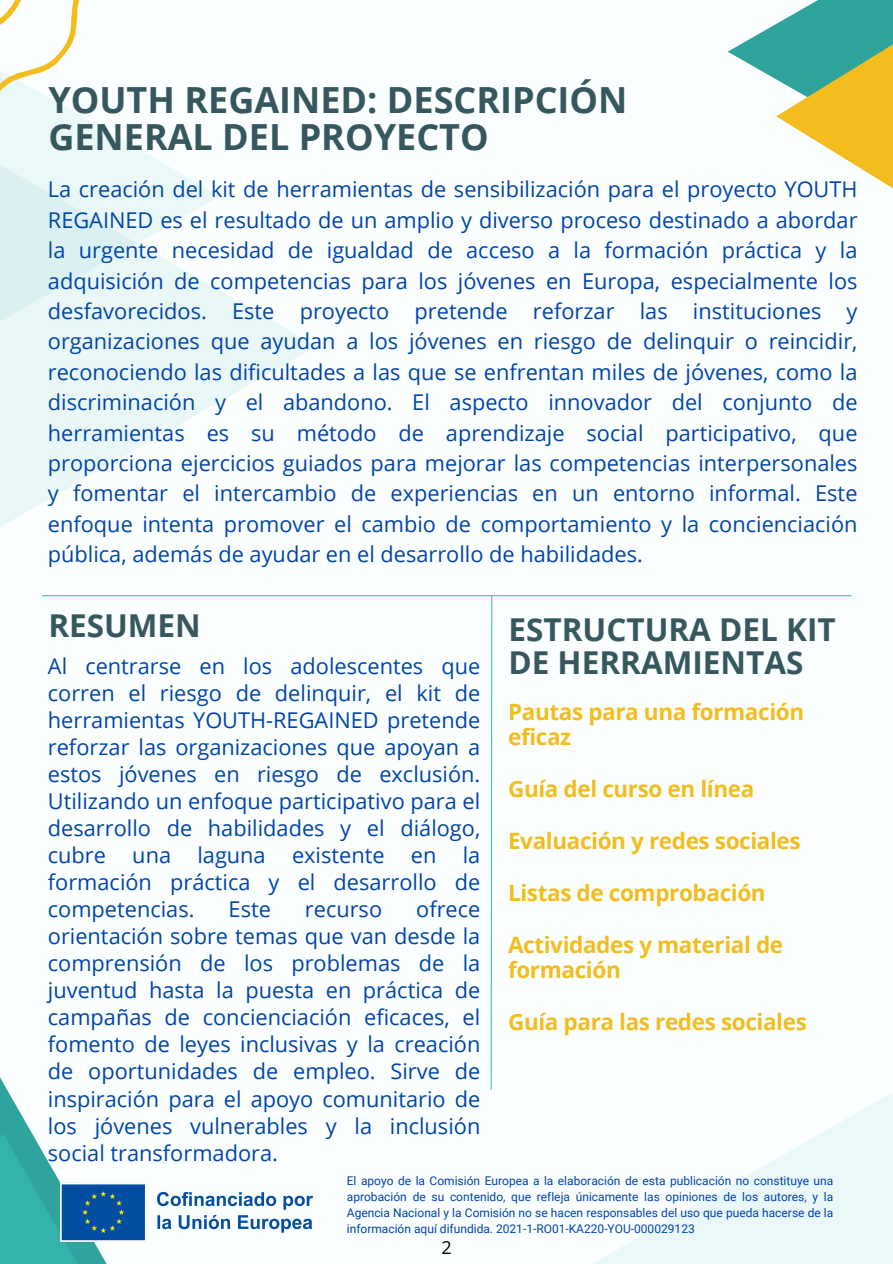
<style>
.page{position:relative;width:893px;height:1264px;background:#fff}
.page>*{position:absolute;margin:0;border:0;box-sizing:border-box;transform-origin:0 0}
.t1{font:700 36px/37.2px "Open Sans";color:#37575f}
.t2{font:700 31.5px/32.7px "Open Sans";color:#37575f}
.t3{font:700 22.5px/25.8px "Open Sans";letter-spacing:-.015em;color:#f3bd20}
.t4{font:21.75px/27px "Open Sans";color:#0044ab;text-align:justify}
.t5{font:18px "Open Sans";color:#000}
.t6{font:12px/16px "Roboto";color:#0044ab;text-align:justify}
</style>
<div class="page">
<div style="left:0;top:0;width:892px;height:1263px;background:#fbffff"></div>
<svg style="left:0;top:291px;width:317px;height:306px"></svg>
<div style="left:0;top:0;width:220px;height:463px;background:linear-gradient(to right,#e0f3f3,#f5fcfc)"></div>
<div style="left:588px;top:876px;width:304px;height:387px;background:linear-gradient(to right,#fbffff,#f4fcfc)"></div>
<svg style="left:727px;top:24px;width:49px;height:56px"></svg>
<svg style="left:776px;top:0;width:116px;height:188px"></svg>
<svg style="left:0;top:1133px;width:106px;height:130px;fill:#34b2ab"></svg>
<svg style="left:0;top:0;width:154px;height:221px"></svg>
<hr style="left:42px;top:595px;width:809px;height:1px;background:#3cc2bb">
<svg style="left:490px;top:595px;width:3px;height:495px"></svg>
<img style="left:59px;top:1181px;width:255px;height:62px">
<h1 class="t1" style="left:48px;top:80px;width:580px">YOUTH REGAINED: DESCRIPCIÓN<br>GENERAL DEL PROYECTO</h1>
<h4 class="t4" style="left:48px;top:174px;width:811px;line-height:30.3px">La creación del kit de herramientas de sensibilización para el proyecto YOUTH REGAINED es el resultado de un amplio y diverso proceso destinado a abordar la urgente necesidad de igualdad de acceso a la formación práctica y la adquisición de competencias para los jóvenes en Europa, especialmente los desfavorecidos. Este proyecto pretende reforzar las instituciones y organizaciones que ayudan a los jóvenes en riesgo de delinquir o reincidir, reconociendo las dificultades a las que se enfrentan miles de jóvenes, como la discriminación y el abandono. El aspecto innovador del conjunto de herramientas es su método de aprendizaje social participativo, que proporciona ejercicios guiados para mejorar las competencias interpersonales y fomentar el intercambio de experiencias en un entorno informal. Este enfoque intenta promover el cambio de comportamiento y la concienciación pública, además de ayudar en el desarrollo de habilidades.</h4>
<h4 class="t2" style="left:48px;top:608px;width:154px">RESUMEN</h4>
<h2 class="t4" style="left:48px;top:652px;width:434px">Al centrarse en los adolescentes que corren el riesgo de delinquir, el kit de herramientas YOUTH-REGAINED pretende reforzar las organizaciones que apoyan a estos jóvenes en riesgo de exclusión.<br>Utilizando un enfoque participativo para el desarrollo de habilidades y el diálogo, cubre una laguna existente en la formación práctica y el desarrollo de competencias.</h2>
<h2 class="t4" style="left:48px;top:895px;width:434px;text-indent:368px">ofrece orientación sobre temas que van desde la comprensión de los problemas de la juventud hasta la puesta en práctica de campañas de concienciación eficaces, el fomento de leyes inclusivas y la creación de oportunidades de empleo. Sirve de inspiración para el apoyo comunitario de los jóvenes vulnerables y la inclusión social transformadora.</h2>
<h2 class="t4" style="left:228px;top:895px;width:44px">Este</h2>
<h2 class="t4" style="left:305px;top:895px;width:79px">recurso</h2>
<h2 class="t2" style="left:508px;top:613px;width:328px">ESTRUCTURA DEL KIT<br>DE HERRAMIENTAS</h2>
<p class="t3" style="left:508px;top:698px;width:297px">Pautas para una formación eficaz</p>
<p class="t3" style="left:508px;top:775px;width:248px">Guía del curso en línea</p>
<p class="t3" style="left:508px;top:827px;width:294px">Evaluación y redes sociales</p>
<p class="t3" style="left:508px;top:879px;width:259px">Listas de comprobación</p>
<p class="t3" style="left:508px;top:930px;width:276px">Actividades y material de formación</p>
<p class="t3" style="left:508px;top:1008px;width:300px">Guía para las redes sociales</p>
<p class="t6" style="left:347px;top:1172px;width:488px">El apoyo de la Comisión Europea a la elaboración de esta publicación no constituye una aprobación de su contenido, que refleja únicamente las opiniones de los autores, y la Agencia Nacional y la Comisión no se hacen responsables del uso que pueda hacerse de la información aquí difundida. 2021-1-RO01-KA220-YOU-000029123</p>
<p class="t5" style="left:441px;top:1234px;width:12px">2</p>
</div>
